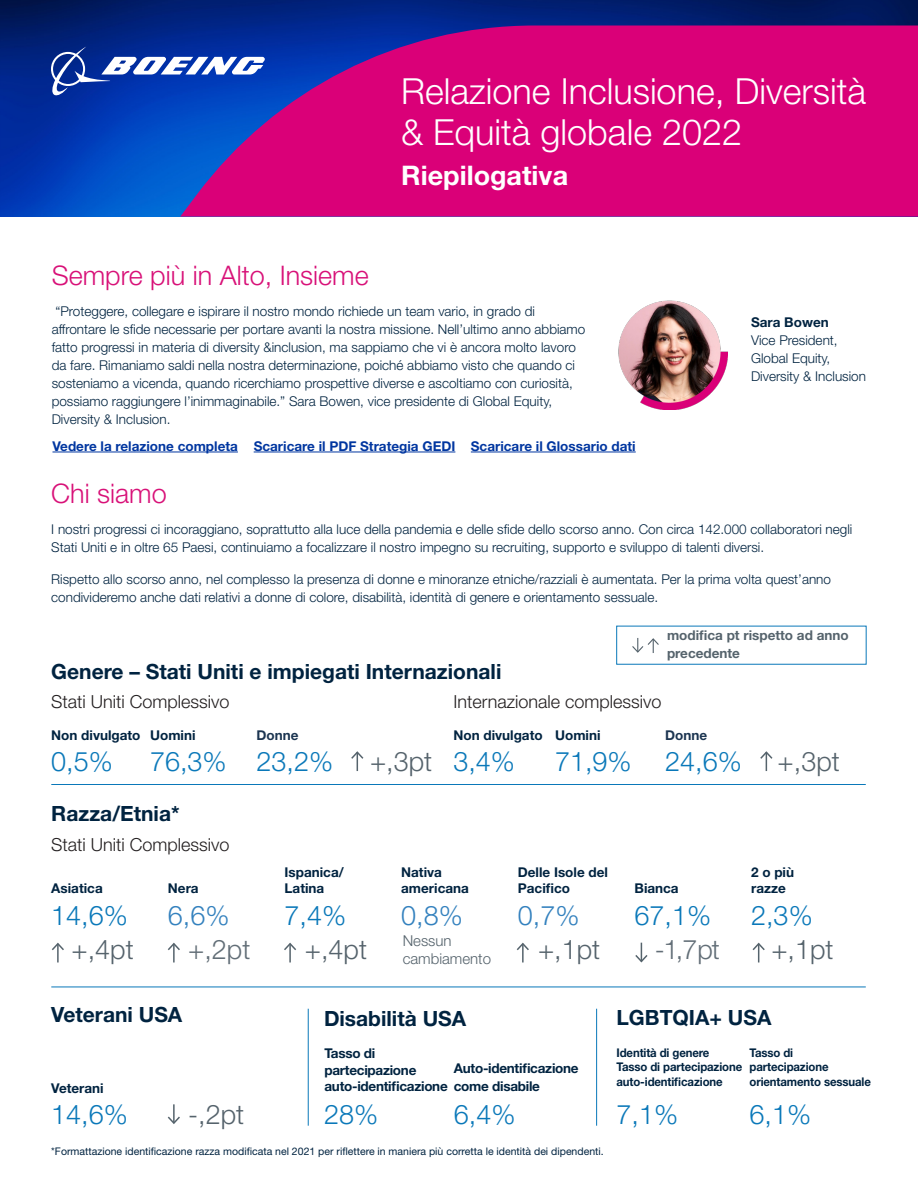
<style>
.page{position:relative;width:918px;height:1188px;background:#fff}
.page>*{position:absolute;margin:0;border:0;box-sizing:border-box;transform-origin:0 0}
.t1{font:300 36px/40.5px "Helvetica Neue LT Std";color:#fff}
.t2{font:300 27px "Helvetica Neue LT Std";color:#0a78b9}
.t3{font:300 27px "Helvetica Neue LT Std";color:#55636c}
.t4{font:300 27px "Helvetica Neue LT Std";color:#d81178}
.t5{font:700 27px "Helvetica Neue LT Std";color:#fff}
.t6{font:300 27px "Helvetica Neue LT Std";color:#3381be}
.t7{font:300 27px "Helvetica Neue LT Std";color:#626e77}
.t8{font:700 21px "Helvetica Neue LT Std";color:#002340}
.t9{font:300 18px "Helvetica Neue LT Std";color:#231f20}
.t10{font:300 15px/18px "Helvetica Neue LT Std";color:#55636c}
.t11{font:300 13.5px/18px "Helvetica Neue LT Std";color:#002340}
.t12{font:700 13.5px/16.5px "Helvetica Neue LT Std";color:#002340}
.t13{font:700 13.5px "Helvetica Neue LT Std";color:#0036a0}
.t14{font:700 13.5px/16.2px "Helvetica Neue LT Std";letter-spacing:-.02em;color:#002340}
.t15{font:700 13.5px/18px "Helvetica Neue LT Std";color:#55636c}
.t16{font:700 13.5px "Helvetica Neue LT Std";color:#1c3551}
.t17{font:700 12px/14.4px "Helvetica Neue LT Std";letter-spacing:-.01em;color:#002340;scale:.95 1}
.t18{font:10.5px "Helvetica Neue LT Std";color:#002340}
.s1{font-weight:700}
</style>
<div class="page">
<img style="left:0;top:0;width:918px;height:217px">
<svg style="left:51px;top:47px;width:129px;height:48px"></svg>
<svg style="left:180px;top:26px;width:738px;height:191px;background:#bb0a81"></svg>
<img style="left:618px;top:300px;width:109px;height:110px">
<svg style="left:51px;top:942px;width:13px;height:20px"></svg>
<svg style="left:167px;top:942px;width:13px;height:20px"></svg>
<svg style="left:284px;top:942px;width:12px;height:20px"></svg>
<svg style="left:516px;top:942px;width:13px;height:20px"></svg>
<svg style="left:752px;top:942px;width:13px;height:20px"></svg>
<svg style="left:635px;top:943px;width:13px;height:20px"></svg>
<svg style="left:167px;top:1104px;width:13px;height:20px"></svg>
<hr style="left:52px;top:452px;width:186px;height:1px;background:#0036a0">
<hr style="left:254px;top:452px;width:201px;height:1px;background:#0036a0">
<hr style="left:471px;top:452px;width:165px;height:1px;background:#0036a0">
<hr style="left:51px;top:784px;width:815px;height:1px;background:#0a78b9">
<hr style="left:51px;top:987px;width:815px;height:1px;background:#0a78b9">
<hr style="left:308px;top:1009px;width:1px;height:117px;background:#0a78b9">
<hr style="left:596px;top:1009px;width:1px;height:117px;background:#0a78b9">
<svg style="left:351px;top:751px;width:13px;height:20px"></svg>
<svg style="left:632px;top:638px;width:27px;height:15px"></svg>
<svg style="left:760px;top:751px;width:13px;height:20px"></svg>
<p class="t1" style="left:401px;top:70px;width:466px">Relazione Inclusione, Diversità &amp; Equità globale 2022</p>
<p class="t5" style="left:401px;top:159px;width:168px">Riepilogativa</p>
<p class="t4" style="left:52px;top:259px;width:319px">Sempre più in Alto, Insieme</p>
<p class="t11" style="left:52px;top:302px;width:535px">“Proteggere, collegare e ispirare il nostro mondo richiede un team vario, in grado di affrontare le sfide necessarie per portare avanti la nostra missione. Nell’ultimo anno abbiamo fatto progressi in materia di diversity &amp;inclusion, ma sappiamo che vi è ancora molto lavoro da fare. Rimaniamo saldi nella nostra determinazione, poiché abbiamo visto che quando ci sosteniamo a vicenda, quando ricerchiamo prospettive diverse e ascoltiamo con curiosità, possiamo raggiungere l’inimmaginabile.” Sara Bowen, vice presidente di Global Equity, Diversity &amp; Inclusion.</p>
<p class="t13" style="left:52px;top:437px;width:187px">Vedere la relazione completa</p>
<p class="t13" style="left:254px;top:437px;width:203px">Scaricare il PDF Strategia GEDI</p>
<p class="t13" style="left:471px;top:437px;width:166px">Scaricare il Glossario dati</p>
<p class="t11" style="left:751px;top:313px;width:116px"><span class="s1">Sara Bowen<br></span>Vice President,<br>Global Equity,<br>Diversity &amp; Inclusion</p>
<p class="t4" style="left:51px;top:477px;width:117px">Chi siamo</p>
<p class="t11" style="left:51px;top:520px;width:803px">I nostri progressi ci incoraggiano, soprattutto alla luce della pandemia e delle sfide dello scorso anno. Con circa 142.000 collaboratori negli<br>Stati Uniti e in oltre 65 Paesi, continuiamo a focalizzare il nostro impegno su recruiting, supporto e sviluppo di talenti diversi.</p>
<p class="t11" style="left:51px;top:570px;width:781px">Rispetto allo scorso anno, nel complesso la presenza di donne e minoranze etniche/razziali è aumentata. Per la prima volta quest’anno condivideremo anche dati relativi a donne di colore, disabilità, identità di genere e orientamento sessuale.</p>
<p class="t15" style="left:667px;top:626px;width:183px">modifica pt rispetto ad anno precedente</p>
<p class="t8" style="left:51px;top:658px;width:452px">Genere – Stati Uniti e impiegati Internazionali</p>
<p class="t9" style="left:51px;top:691px;width:180px">Stati Uniti Complessivo</p>
<p class="t9" style="left:453px;top:691px;width:210px">Internazionale complessivo</p>
<p class="t12" style="left:51px;top:726px;width:91px">Non divulgato</p>
<p class="t12" style="left:150px;top:726px;width:47px">Uomini</p>
<p class="t16" style="left:256px;top:727px;width:44px">Donne</p>
<p class="t12" style="left:453px;top:726px;width:91px">Non divulgato</p>
<p class="t12" style="left:555px;top:726px;width:47px">Uomini</p>
<p class="t16" style="left:665px;top:727px;width:44px">Donne</p>
<p class="t2" style="left:51px;top:745px;width:63px">0,5%</p>
<p class="t2" style="left:150px;top:745px;width:78px">76,3%</p>
<p class="t2" style="left:256px;top:745px;width:78px">23,2%</p>
<p class="t3" style="left:370px;top:745px;width:64px">+,3pt</p>
<p class="t2" style="left:453px;top:745px;width:63px">3,4%</p>
<p class="t2" style="left:555px;top:745px;width:78px">71,9%</p>
<p class="t2" style="left:665px;top:745px;width:78px">24,6%</p>
<p class="t3" style="left:778px;top:745px;width:64px">+,3pt</p>
<p class="t8" style="left:51px;top:801px;width:130px">Razza/Etnia*</p>
<p class="t9" style="left:51px;top:833px;width:180px">Stati Uniti Complessivo</p>
<p class="t12" style="left:51px;top:880px;width:53px">Asiatica</p>
<p class="t12" style="left:168px;top:880px;width:32px">Nera</p>
<p class="t12" style="left:285px;top:863px;width:61px">Ispanica/<br>Latina</p>
<p class="t12" style="left:401px;top:863px;width:69px">Nativa americana</p>
<p class="t12" style="left:518px;top:863px;width:92px">Delle Isole del<br>Pacifico</p>
<p class="t12" style="left:634px;top:880px;width:46px">Bianca</p>
<p class="t12" style="left:751px;top:863px;width:44px">2 o più razze</p>
<p class="t2" style="left:51px;top:899px;width:78px">14,6%</p>
<p class="t6" style="left:168px;top:899px;width:63px">6,6%</p>
<p class="t2" style="left:285px;top:899px;width:63px">7,4%</p>
<p class="t6" style="left:401px;top:899px;width:63px">0,8%</p>
<p class="t6" style="left:518px;top:899px;width:63px">0,7%</p>
<p class="t2" style="left:634px;top:899px;width:78px">67,1%</p>
<p class="t2" style="left:751px;top:899px;width:63px">2,3%</p>
<p class="t3" style="left:72px;top:933px;width:64px">+,4pt</p>
<p class="t7" style="left:188px;top:933px;width:64px">+,2pt</p>
<p class="t3" style="left:305px;top:933px;width:64px">+,4pt</p>
<p class="t3" style="left:538px;top:933px;width:64px">+,1pt</p>
<p class="t7" style="left:655px;top:933px;width:67px">-1,7pt</p>
<p class="t3" style="left:771px;top:933px;width:64px">+,1pt</p>
<p class="t10" style="left:403px;top:931px;width:90px">Nessun cambiamento</p>
<p class="t8" style="left:51px;top:1001px;width:133px">Veterani USA</p>
<p class="t8" style="left:324px;top:1006px;width:144px">Disabilità USA</p>
<p class="t8" style="left:616px;top:1004px;width:156px">LGBTQIA+ USA</p>
<p class="t17" style="left:616px;top:1045px;width:99px">Identità di genere</p>
<p class="t17" style="left:616px;top:1059px;width:134px">Tasso di partecipazione auto-identificazione</p>
<p class="t17" style="left:750px;top:1045px;width:129px">Tasso di partecipazione orientamento sessuale</p>
<p class="t14" style="left:324px;top:1045px;width:217px">Tasso di<br>partecipazione auto-identificazione come disabile</p>
<p class="t14" style="left:454px;top:1060px;width:126px">Auto-identificazione</p>
<p class="t12" style="left:51px;top:1080px;width:54px">Veterani</p>
<p class="t2" style="left:51px;top:1098px;width:78px">14,6%</p>
<p class="t3" style="left:188px;top:1098px;width:57px">-,2pt</p>
<p class="t2" style="left:324px;top:1098px;width:56px">28%</p>
<p class="t2" style="left:454px;top:1098px;width:63px">6,4%</p>
<p class="t2" style="left:616px;top:1098px;width:63px">7,1%</p>
<p class="t2" style="left:750px;top:1098px;width:63px">6,1%</p>
<p class="t18" style="left:51px;top:1145px;width:554px">*Formattazione identificazione razza modificata nel 2021 per riflettere in maniera più corretta le identità dei dipendenti.</p>
</div>
